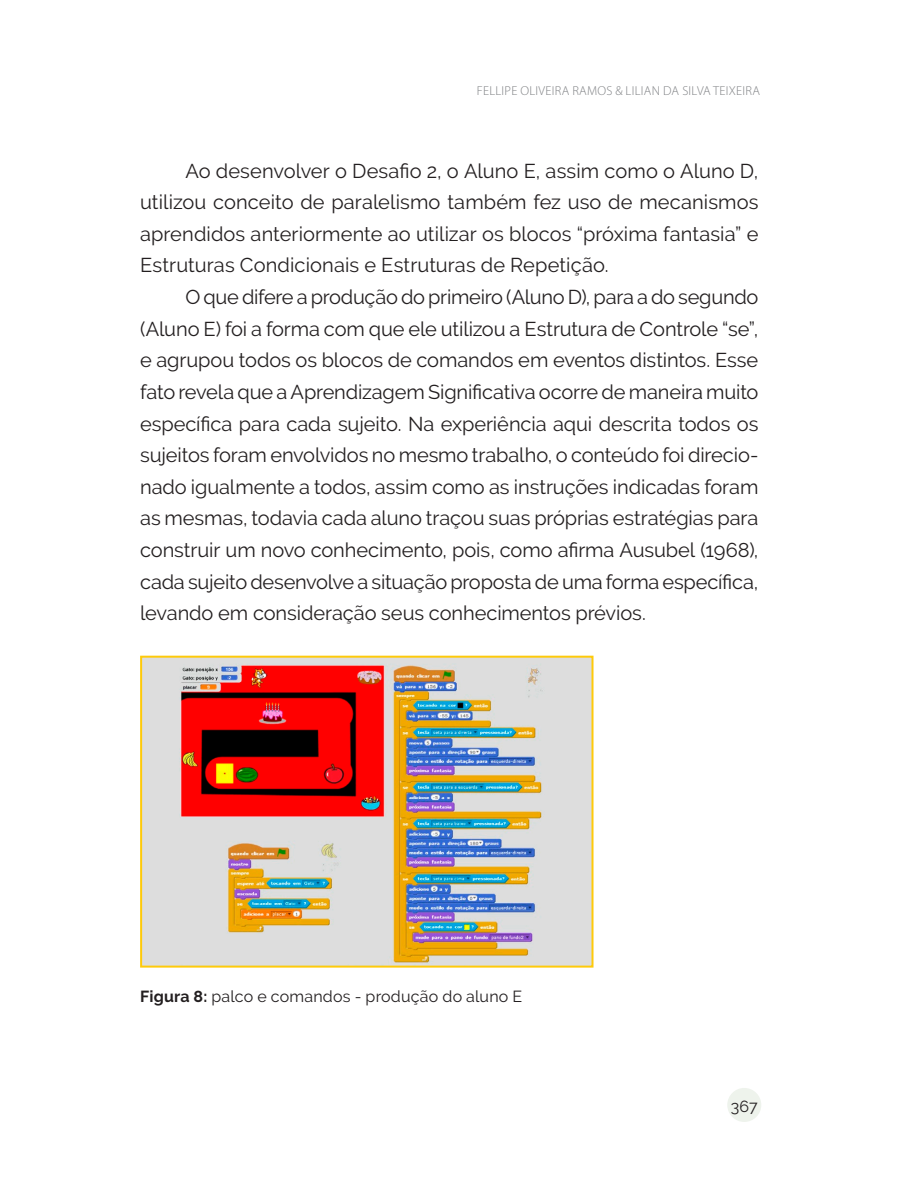
<style>
.page{position:relative;width:902px;height:1191px;background:#fff}
.page>*{position:absolute;margin:0;border:0;box-sizing:border-box;transform-origin:0 0}
.CORPO_DO_TEXTO{font:20px/31.6px "Raleway";color:#231f20;text-align:justify}
.t1{font:16px "Raleway";letter-spacing:.01em;color:#231f20}
.t2{font:300 13px "Myriad Pro";letter-spacing:.02em;color:#808285}
.s1{font-weight:700}
</style>
<div class="page">
<div style="left:727px;top:1088px;width:34px;height:34px;background:#eef3ec;border-radius:50%"></div>
<img style="left:143px;top:658px;width:447px;height:306px">
<div style="left:140px;top:655px;width:453px;height:312px;border:2px solid #feca0a"></div>
<p class="t2" style="left:477px;top:83px;width:285px">FELLIPE OLIVEIRA RAMOS &amp; LILIAN DA SILVA TEIXEIRA</p>
<p class="CORPO_DO_TEXTO" style="left:140px;top:155px;width:620px;text-indent:45px">Ao desenvolver o Desafio 2, o Aluno E, assim como o Aluno D, utilizou conceito de paralelismo também fez uso de mecanismos aprendidos anteriormente ao utilizar os blocos “próxima fantasia” e Estruturas Condicionais e Estruturas de Repetição.</p>
<p class="CORPO_DO_TEXTO" style="left:140px;top:281px;width:619px;text-indent:45px">O que difere a produção do primeiro (Aluno D), para a do segundo (Aluno E) foi a forma com que ele utilizou a Estrutura de Controle “se”, e agrupou todos os blocos de comandos em eventos distintos. Esse fato revela que a Aprendizagem Significativa ocorre de maneira muito específica para cada sujeito. Na experiência aqui descrita todos os sujeitos foram envolvidos no mesmo trabalho, o conteúdo foi direcio&shy;nado igualmente a todos, assim como as instruções indicadas foram as mesmas, todavia cada aluno traçou suas próprias estratégias para construir um novo conhecimento, pois, como afirma Ausubel (1968), cada sujeito desenvolve a situação proposta de uma forma específica, levando em consideração seus conhecimentos prévios.</p>
<p class="t1" style="left:140px;top:987px;width:383px"><span class="s1">Figura 8:</span> palco e comandos - produção do aluno E</p>
<p class="t1" style="left:730px;top:1096px;width:28px">367</p>
</div>
